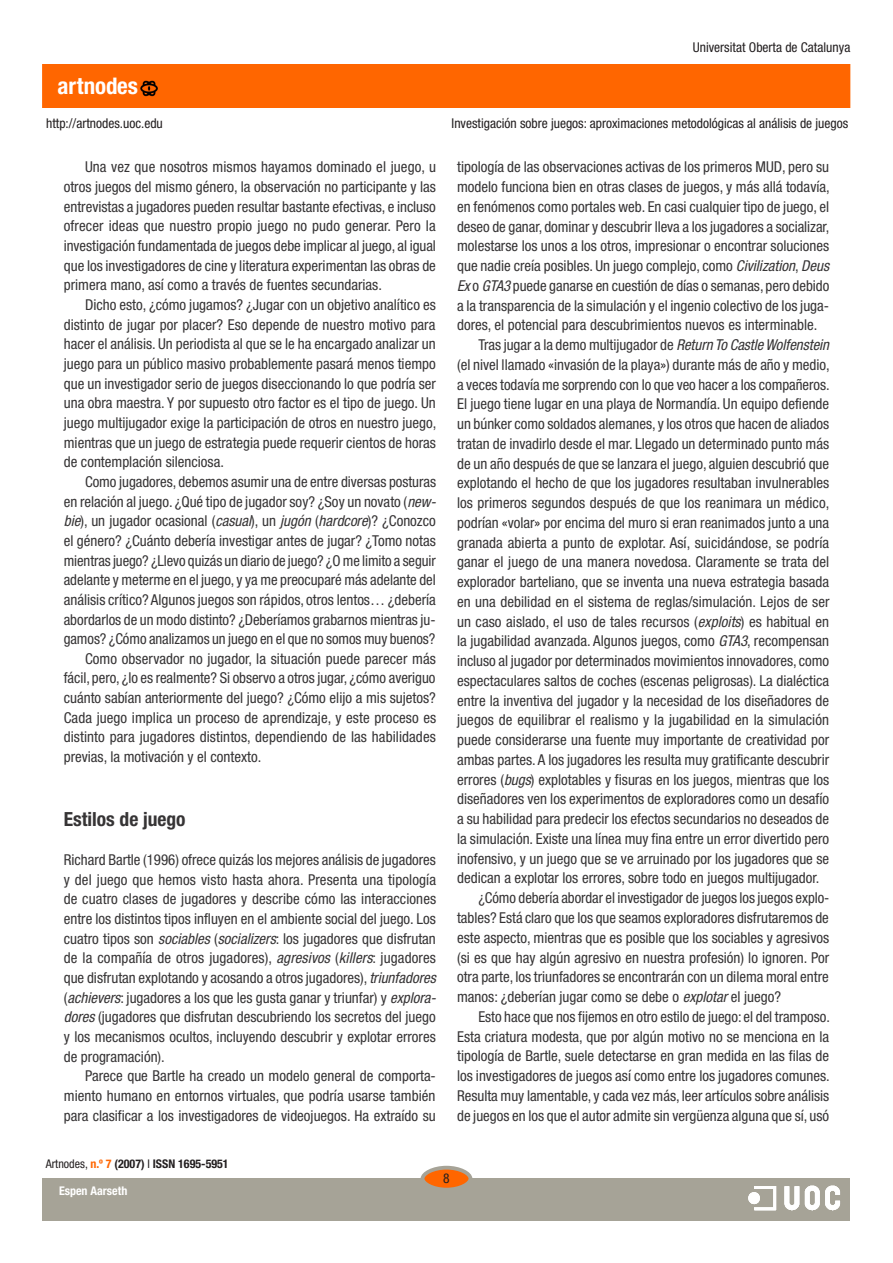
<style>
.page{position:relative;width:893px;height:1263px;background:#fff}
.page>*{position:absolute;margin:0;border:0;box-sizing:border-box;transform-origin:0 0}
.t1{font:700 condensed 22.95px "Helvetica Neue LT Std";color:#fff}
.SUBTITOLS{font:700 condensed 19.5px "Helvetica Neue LT Std";color:#363435}
.text_general{font:condensed 15px/19.8px "Helvetica Neue LT Std";color:#363435;text-align:justify}
.t2{font:condensed 13.5px "Helvetica Neue LT Std";color:#231f20}
.t3{font:700 condensed 12px "Helvetica Neue LT Std";color:#231f20}
.t4{font:700 condensed 12px "Helvetica Neue LT Std";color:#fff}
.s1{font-style:italic}
.s2{font-weight:400}
.s3{color:#f60}
.s4{color:#231f20}
</style>
<div class="page">
<div style="left:43px;top:1178px;width:807px;height:42px;background:#a6a397"></div>
<div style="left:422px;top:1168px;width:48px;height:21px;background:#f60;border-radius:50%"></div>
<div style="left:421px;top:1166px;width:51px;height:25px;border:4px solid #a6a397;border-radius:50%"></div>
<img style="left:748px;top:1185px;width:93px;height:26px">
<div style="left:43px;top:65px;width:807px;height:42px;background:#f60"></div>
<h1 class="t1" style="left:58px;top:72px;width:82px">artnodes</h1>
<p class="t2" style="left:46px;top:115px;width:118px">http://artnodes.uoc.edu</p>
<p class="text_general" style="left:64px;top:157px;width:374px;text-indent:21px">Una vez que nosotros mismos hayamos dominado el juego, u otros juegos del mismo género, la observación no participante y las entrevistas a jugadores pueden resultar bastante efectivas, e incluso ofrecer ideas que nuestro propio juego no pudo generar. Pero la investigación fundamentada de juegos debe implicar al juego, al igual que los investigadores de cine y literatura experimentan las obras de primera mano, así como a través de fuentes secundarias.</p>
<p class="text_general" style="left:64px;top:295px;width:374px;text-indent:21px">Dicho esto, ¿cómo jugamos? ¿Jugar con un objetivo analítico es distinto de jugar por placer? Eso depende de nuestro motivo para hacer el análisis. Un periodista al que se le ha encargado analizar un juego para un público masivo probablemente pasará menos tiempo que un investigador serio de juegos diseccionando lo que podría ser una obra maestra. Y por supuesto otro factor es el tipo de juego. Un juego multijugador exige la participación de otros en nuestro juego, mientras que un juego de estrategia puede requerir cientos de horas de contemplación silenciosa.</p>
<p class="text_general" style="left:64px;top:472px;width:374px;text-indent:21px">Como jugadores, debemos asumir una de entre diversas posturas en relación al juego. ¿Qué tipo de jugador soy? ¿Soy un novato (<span class="s1">new&shy;bie</span>), un jugador ocasional (<span class="s1">casual</span>), un <span class="s1">jugón</span> (<span class="s1">hardcore</span>)? ¿Conozco el género? ¿Cuánto debería investigar antes de jugar? ¿Tomo notas mientras juego? ¿Llevo quizás un diario de juego? ¿O me limito a seguir adelante y meterme en el juego, y ya me preocuparé más adelante del análisis crítico? Algunos juegos son rápidos, otros lentos… ¿debería abordarlos de un modo distinto? ¿Deberíamos grabarnos mientras ju&shy;gamos? ¿Cómo analizamos un juego en el que no somos muy buenos?</p>
<p class="text_general" style="left:64px;top:649px;width:374px;text-indent:21px">Como observador no jugador, la situación puede parecer más fácil, pero, ¿lo es realmente? Si observo a otros jugar, ¿cómo averiguo cuánto sabían anteriormente del juego? ¿Cómo elijo a mis sujetos?<br>Cada juego implica un proceso de aprendizaje, y este proceso es distinto para jugadores distintos, dependiendo de las habilidades previas, la motivación y el contexto.</p>
<p class="SUBTITOLS" style="left:64px;top:807px;width:123px">Estilos de juego</p>
<p class="text_general" style="left:64px;top:850px;width:374px">Richard Bartle (1996) ofrece quizás los mejores análisis de jugadores y del juego que hemos visto hasta ahora. Presenta una tipología de cuatro clases de jugadores y describe cómo las interacciones entre los distintos tipos influyen en el ambiente social del juego. Los cuatro tipos son <span class="s1">sociables</span> (<span class="s1">socializers</span>: los jugadores que disfrutan de la compañía de otros jugadores), <span class="s1">agresivos</span> (<span class="s1">killers</span>: jugadores que disfrutan explotando y acosando a otros jugadores), <span class="s1">triunfadores </span>(<span class="s1">achievers</span>: jugadores a los que les gusta ganar y triunfar) y <span class="s1">explora&shy;dores</span> (jugadores que disfrutan descubriendo los secretos del juego y los mecanismos ocultos, incluyendo descubrir y explotar errores de programación).</p>
<p class="text_general" style="left:64px;top:1066px;width:374px;text-indent:21px">Parece que Bartle ha creado un modelo general de comporta&shy;miento humano en entornos virtuales, que podría usarse también para clasificar a los investigadores de videojuegos. Ha extraído su</p>
<p class="t3" style="left:46px;top:1157px;width:184px"><span class="s2">Artnodes,</span> <span class="s3">n.º 7</span> (2007) <span class="s2">I</span> ISSN 1695-5951</p>
<p class="t4" style="left:59px;top:1183px;width:70px">Espen Aarseth</p>
<p class="t2" style="left:693px;top:40px;width:159px">Universitat Oberta de Catalunya</p>
<p class="t2" style="left:452px;top:115px;width:398px">Investigación sobre juegos: aproximaciones metodológicas al análisis de juegos</p>
<p class="text_general" style="left:457px;top:157px;width:374px">tipología de las observaciones activas de los primeros MUD, pero su modelo funciona bien en otras clases de juegos, y más allá todavía, en fenómenos como portales web. En casi cualquier tipo de juego, el deseo de ganar, dominar y descubrir lleva a los jugadores a socializar, molestarse los unos a los otros, impresionar o encontrar soluciones que nadie creía posibles. Un juego complejo, como <span class="s1">Civilization</span>, <span class="s1">Deus Ex</span> o <span class="s1">GTA3</span> puede ganarse en cuestión de días o semanas, pero debido a la transparencia de la simulación y el ingenio colectivo de los juga&shy;dores, el potencial para descubrimientos nuevos es interminable.</p>
<p class="text_general" style="left:457px;top:335px;width:374px;text-indent:21px">Tras jugar a la demo multijugador de <span class="s1">Return To Castle Wolfenstein </span>(el nivel llamado <span class="s4">«</span>invasión de la playa<span class="s4">»</span>) durante más de año y medio, a veces todavía me sorprendo con lo que veo hacer a los compañeros.<br>El juego tiene lugar en una playa de Normandía. Un equipo defiende un búnker como soldados alemanes, y los otros que hacen de aliados tratan de invadirlo desde el mar. Llegado un determinado punto más de un año después de que se lanzara el juego, alguien descubrió que explotando el hecho de que los jugadores resultaban invulnerables los primeros segundos después de que los reanimara un médico, podrían <span class="s4">«</span>volar<span class="s4">»</span> por encima del muro si eran reanimados junto a una granada abierta a punto de explotar. Así, suicidándose, se podría ganar el juego de una manera novedosa. Claramente se trata del explorador barteliano, que se inventa una nueva estrategia basada en una debilidad en el sistema de reglas/simulación. Lejos de ser un caso aislado, el uso de tales recursos (<span class="s1">exploits</span>) es habitual en la jugabilidad avanzada. Algunos juegos, como <span class="s1">GTA3</span>, recompensan incluso al jugador por determinados movimientos innovadores, como espectaculares saltos de coches (escenas peligrosas). La dialéctica entre la inventiva del jugador y la necesidad de los diseñadores de juegos de equilibrar el realismo y la jugabilidad en la simulación puede considerarse una fuente muy importante de creatividad por ambas partes. A los jugadores les resulta muy gratificante descubrir errores (<span class="s1">bugs</span>) explotables y fisuras en los juegos, mientras que los diseñadores ven los experimentos de exploradores como un desafío a su habilidad para predecir los efectos secundarios no deseados de la simulación. Existe una línea muy fina entre un error divertido pero inofensivo, y un juego que se ve arruinado por los jugadores que se dedican a explotar los errores, sobre todo en juegos multijugador.</p>
<p class="text_general" style="left:457px;top:888px;width:374px;text-indent:21px">¿Cómo debería abordar el investigador de juegos los juegos explo&shy;tables? Está claro que los que seamos exploradores disfrutaremos de este aspecto, mientras que es posible que los sociables y agresivos (si es que hay algún agresivo en nuestra profesión) lo ignoren. Por otra parte, los triunfadores se encontrarán con un dilema moral entre manos: ¿deberían jugar como se debe o <span class="s1">explotar</span> el juego?</p>
<p class="text_general" style="left:457px;top:1006px;width:374px;text-indent:21px">Esto hace que nos fijemos en otro estilo de juego: el del tramposo.<br>Esta criatura modesta, que por algún motivo no se menciona en la tipología de Bartle, suele detectarse en gran medida en las filas de los investigadores de juegos así como entre los jugadores comunes.<br>Resulta muy lamentable, y cada vez más, leer artículos sobre análisis de juegos en los que el autor admite sin vergüenza alguna que sí, usó</p>
</div>
